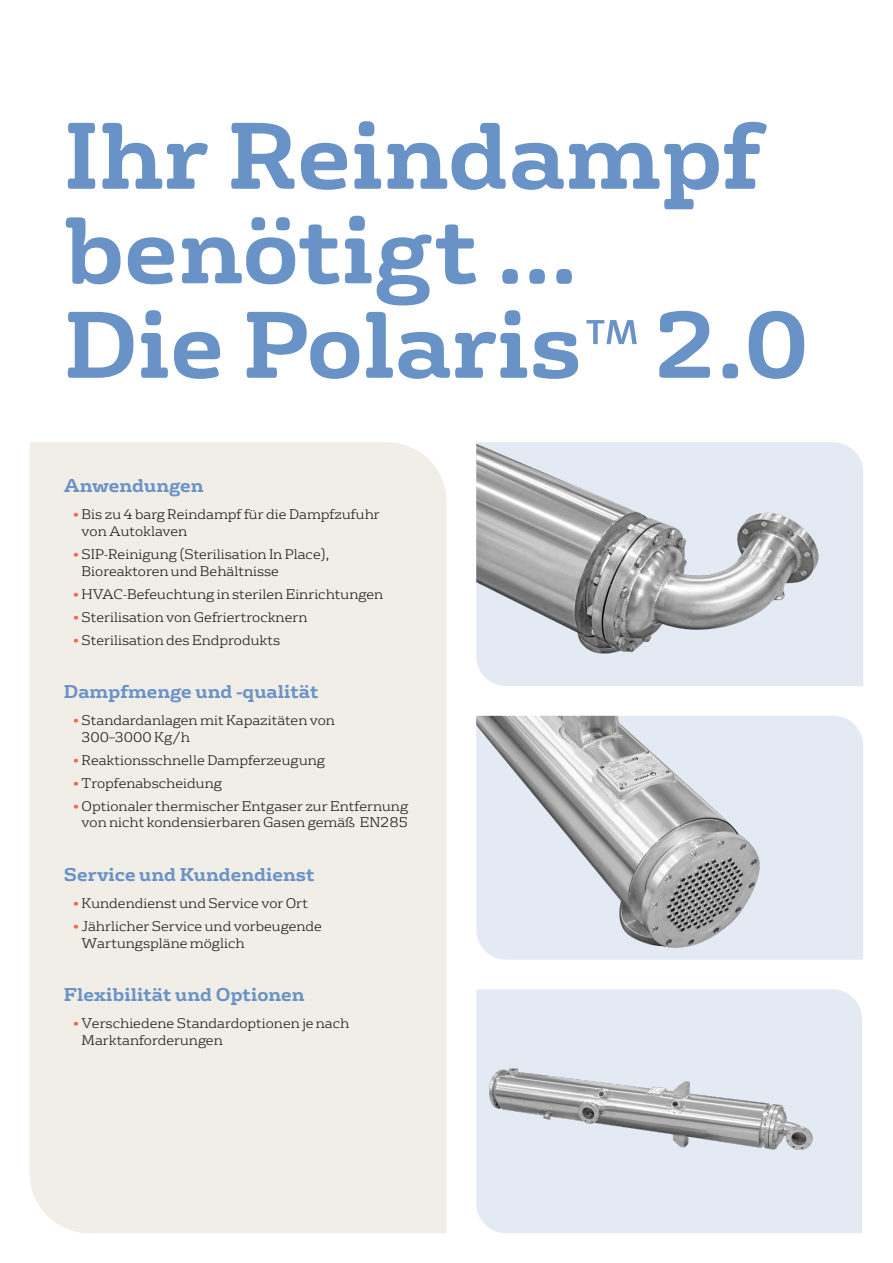
<style>
.page{position:relative;width:893px;height:1263px;background:#fff}
.page>*{position:absolute;margin:0;border:0;box-sizing:border-box;transform-origin:0 0}
.t1{font:700 91.5px/94.5px "FS Rufus";color:#6993c7}
.t2{font:700 18px "FS Rufus";color:#6993c7}
.t3{font:300 13.5px/16.6px "FS Rufus";color:#231f20}
.s1{font-family:"The Sans";font-weight:300;font-size:85.5px}
.s2{font-weight:700;color:#f2664f}
</style>
<div class="page">
<div style="left:30px;top:442px;width:416px;height:791px;background:#f1ede7"></div>
<div style="left:488px;top:989px;width:374px;height:244px;background:#e4eaf4"></div>
<img style="left:476px;top:989px;width:353px;height:238px">
<div style="left:489px;top:716px;width:374px;height:244px;background:#e4eaf4"></div>
<img style="left:476px;top:716px;width:353px;height:238px">
<div style="left:489px;top:442px;width:374px;height:244px;background:#e4eaf4"></div>
<img style="left:476px;top:442px;width:353px;height:238px">
<p class="t1" style="left:64px;top:101px;width:747px">Ihr Reindampf benötigt ...<br>Die Polaris<span class="s1">™</span>2.0</p>
<p class="t2" style="left:64px;top:470px;width:141px">Anwendungen</p>
<p class="t3" style="left:82px;top:505px;width:300px;text-indent:-9px"><span class="s2">•</span> Bis zu 4 barg Reindampf für die Dampfzufuhr von Autoklaven</p>
<p class="t3" style="left:82px;top:545px;width:249px;text-indent:-9px"><span class="s2">•</span> SIP-Reinigung (Sterilisation In Place),<br>Bioreaktoren und Behältnisse</p>
<p class="t3" style="left:73px;top:584px;width:312px"><span class="s2">•</span> HVAC-Befeuchtung in sterilen Einrichtungen</p>
<p class="t3" style="left:73px;top:607px;width:236px"><span class="s2">•</span> Sterilisation von Gefriertrocknern</p>
<p class="t3" style="left:73px;top:630px;width:208px"><span class="s2">•</span> Sterilisation des Endprodukts</p>
<p class="t2" style="left:64px;top:676px;width:256px">Dampfmenge und -qualität</p>
<p class="t3" style="left:82px;top:711px;width:255px;text-indent:-9px"><span class="s2">•</span> Standardanlagen mit Kapazitäten von<br>300–3000 Kg/h</p>
<p class="t3" style="left:73px;top:750px;width:253px"><span class="s2">•</span> Reaktionsschnelle Dampferzeugung</p>
<p class="t3" style="left:73px;top:773px;width:150px"><span class="s2">•</span> Tropfenabscheidung</p>
<p class="t3" style="left:73px;top:796px;width:336px;text-align:right"><span class="s2">•</span> Optionaler thermischer Entgaser zur Entfernung von nicht kondensierbaren Gasen gemäß EN285</p>
<p class="t2" style="left:64px;top:858px;width:252px">Service und Kundendienst</p>
<p class="t3" style="left:73px;top:894px;width:237px"><span class="s2">•</span> Kundendienst und Service vor Ort</p>
<p class="t3" style="left:82px;top:917px;width:242px;text-indent:-9px"><span class="s2">•</span> Jährlicher Service und vorbeugende<br>Wartungspläne möglich</p>
<p class="t2" style="left:64px;top:979px;width:242px">Flexibilität und Optionen</p>
<p class="t3" style="left:82px;top:1014px;width:269px;text-indent:-9px"><span class="s2">•</span> Verschiedene Standardoptionen je nach<br>Marktanforderungen</p>
</div>
